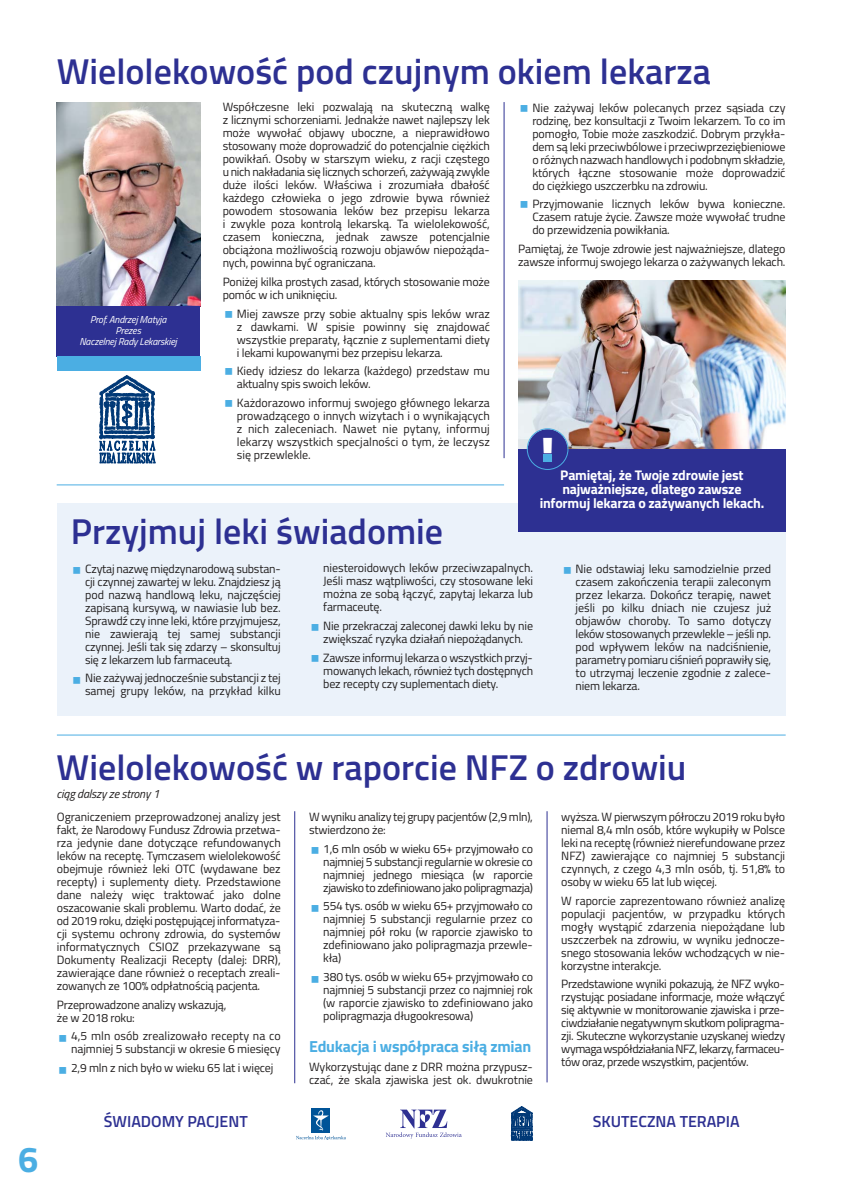
<style>
.page{position:relative;width:842px;height:1191px;background:#fff}
.page>*{position:absolute;margin:0;border:0;box-sizing:border-box;transform-origin:0 0}
.t1{font:600 36px "Titillium";color:#2d3092}
.t2{font:700 36px "Titillium";color:#4baee3}
.t3{font:900 36px "Titillium";color:#fff}
.t4{font:600 16px "Titillium";color:#2d3092}
.t5{font:700 16px "Titillium";letter-spacing:-.015em;color:#4baee3}
.t6{font:700 14px/14px "Titillium";letter-spacing:-.015em;color:#fff;text-align:center}
.t7{font:12px/13px "Titillium";letter-spacing:-.015em;color:#221f1f;text-align:justify}
.t8{font:italic 12px "Titillium";letter-spacing:-.015em;color:#221f1f}
.t9{font:italic 10px/11px "Titillium";letter-spacing:-.015em;color:#fff;text-align:center}
</style>
<div class="page">
<img style="left:518px;top:280px;width:267px;height:169px">
<svg style="left:386px;top:1109px;width:76px;height:29px"></svg>
<div style="left:312px;top:1108px;width:18px;height:24px;background:#005498"></div>
<svg style="left:296px;top:1110px;width:50px;height:30px"></svg>
<svg style="left:511px;top:1106px;width:22px;height:34px"></svg>
<svg style="left:99px;top:375px;width:56px;height:88px"></svg>
<hr style="left:294px;top:811px;width:1px;height:272px;background:#2d3092">
<hr style="left:546px;top:811px;width:1px;height:271px;background:#2d3092">
<div style="left:57px;top:504px;width:728px;height:212px;background:#ebf2fa"></div>
<img style="left:57px;top:102px;width:143px;height:205px">
<div style="left:57px;top:307px;width:143px;height:50px;background:#2d3092"></div>
<div style="left:57px;top:357px;width:143px;height:14px;background:#4baee3"></div>
<div style="left:518px;top:449px;width:267px;height:82px;background:#2d3092"></div>
<svg style="left:527px;top:428px;width:41px;height:42px"></svg>
<div style="left:543px;top:455px;width:9px;height:7px;background:#4baee3"></div>
<hr style="left:504px;top:102px;width:1px;height:356px;background:#2d3092">
<hr style="left:57px;top:484px;width:447px;height:1px;background:#4baee3">
<hr style="left:57px;top:734px;width:729px;height:1px;background:#4baee3">
<h1 class="t1" style="left:57px;top:58px;width:656px">Wielolekowość pod czujnym okiem lekarza</h1>
<p class="t9" style="left:79px;top:315px;width:99px">Prof. Andrzej Matyja<br>Prezes<br>Naczelnej Rady Lekarskiej</p>
<p class="t7" style="left:223px;top:102px;width:269px">Współczesne leki pozwalają na skuteczną walkę z licznymi schorzeniami. Jednakże nawet najlepszy lek może wywołać objawy uboczne, a nie pra wi dło wo stosowany może doprowadzić do potencjalnie ciężkich powikłań. Osoby w starszym wieku, z racji częstego u nich nakładania się licznych schorzeń, zażywają zwykle duże ilości leków. Właściwa i zrozumiała dbałość każdego człowieka o jego zdrowie bywa również powodem stosowania leków bez przepisu lekarza i zwykle poza kontrolą lekarską. Ta wielolekowość, czasem konieczna, jednak zawsze potencjalnie obciążona możliwością rozwoju objawów nie po żą da - nych, powinna być ograniczana.</p>
<p class="t7" style="left:223px;top:276px;width:269px">Poniżej kilka prostych zasad, których stosowanie może pomóc w ich uniknięciu.</p>
<p class="t7" style="left:237px;top:308px;width:255px">Miej zawsze przy sobie aktualny spis leków wraz z dawkami. W spisie powinny się znaj do wać wszystkie preparaty, łącznie z su ple men ta mi diety i lekami kupowanymi bez przepisu lekarza.</p>
<p class="t7" style="left:237px;top:366px;width:255px">Kiedy idziesz do lekarza (każdego) przedstaw mu aktualny spis swoich leków.</p>
<p class="t7" style="left:237px;top:397px;width:255px">Każdorazowo informuj swojego głównego lekarza prowadzącego o innych wizytach i o wynikających z nich zaleceniach. Nawet nie pytany, informuj lekarzy wszystkich specjalności o tym, że leczysz się przewlekle.</p>
<p class="t7" style="left:532px;top:102px;width:255px">Nie zażywaj leków polecanych przez sąsiada czy rodzinę, bez konsultacji z Twoim lekarzem. To co im pomogło, Tobie może zaszkodzić. Dobrym przy kła - dem są leki przeciwbólowe i przeciwprzeziębieniowe o różnych nazwach handlowych i podobnym składzie, których łączne stosowanie może doprowadzić do ciężkiego uszczerbku na zdrowiu.</p>
<p class="t7" style="left:532px;top:199px;width:255px">Przyjmowanie licznych leków bywa konieczne.<br>Czasem ratuje życie. Zawsze może wywołać trudne do przewidzenia powikłania.</p>
<p class="t7" style="left:518px;top:244px;width:269px">Pamiętaj, że Twoje zdrowie jest najważniejsze, dlatego zawsze informuj swojego lekarza o zażywanych lekach.</p>
<h1 class="t3" style="left:542px;top:423px;width:12px">!</h1>
<p class="t6" style="left:540px;top:469px;width:226px">Pamiętaj, że Twoje zdrowie jest najważniejsze, dlatego zawsze informuj lekarza o zażywanych lekach.</p>
<h1 class="t1" style="left:71px;top:518px;width:374px">Przyjmuj leki świadomie</h1>
<p class="t7" style="left:85px;top:563px;width:197px">Czytaj nazwę międzynarodową sub stan - cji czynnej zawartej w leku. Znajdziesz ją pod nazwą handlową leku, najczęściej zapisaną kursywą, w nawiasie lub bez.<br>Sprawdź czy inne leki, które przyjmujesz, nie zawierają tej samej substancji czynnej. Jeśli tak się zdarzy – skonsultuj się z lekarzem lub farmaceutą.</p>
<p class="t7" style="left:85px;top:673px;width:197px">Nie zażywaj jednocześnie substancji z tej samej grupy leków, na przykład kilku</p>
<p class="t7" style="left:323px;top:563px;width:211px">niesteroidowych leków przeciwzapalnych.<br>Jeśli masz wątpliwości, czy stosowane leki można ze sobą łączyć, zapytaj lekarza lub farmaceutę.</p>
<p class="t7" style="left:323px;top:620px;width:211px">Nie przekraczaj zaleconej dawki leku by nie zwiększać ryzyka działań niepożądanych.</p>
<p class="t7" style="left:323px;top:652px;width:211px">Zawsze informuj lekarza o wszystkich przyj - mo wa nych lekach, również tych dostępnych bez recepty czy suplementach diety.</p>
<p class="t7" style="left:576px;top:563px;width:197px">Nie odstawiaj leku samodzielnie przed czasem zakończenia terapii zaleconym przez lekarza. Dokończ terapię, nawet jeśli po kilku dniach nie czujesz już objawów choroby. To samo dotyczy leków sto so wa nych przewlekle – jeśli np. pod wpływem leków na nadciśnienie, parametry pomiaru ciśnień poprawiły się, to utrzymaj leczenie zgodnie z za le ce - niem lekarza.</p>
<h1 class="t2" style="left:18px;top:1145px;width:22px">6</h1>
<h1 class="t1" style="left:57px;top:754px;width:631px">Wielolekowość w raporcie NFZ o zdrowiu</h1>
<p class="t8" style="left:57px;top:789px;width:104px">ciąg dalszy ze strony 1</p>
<p class="t7" style="left:57px;top:811px;width:225px">Ograniczeniem przeprowadzonej analizy jest fakt, że Narodowy Fundusz Zdrowia prze twa - rza jedynie dane dotyczące refundowanych leków na receptę. Tymczasem wie lo le ko wość obejmuje również leki OTC (wydawane bez recepty) i suplementy diety. Przed sta wio ne dane należy więc traktować jako dolne oszacowanie skali problemu. Warto dodać, że od 2019 roku, dzięki postępującej in for ma ty za - cji systemu ochrony zdrowia, do systemów informatycznych CSIOZ przekazywane są Dokumenty Realizacji Recepty (dalej: DRR), zawierające dane również o receptach zre ali - zo wa nych ze 100% odpłatnością pacjenta.</p>
<p class="t7" style="left:57px;top:999px;width:171px">Przeprowadzone analizy wskazują, że w 2018 roku:</p>
<p class="t7" style="left:71px;top:1031px;width:211px">4,5 mln osób zrealizowało recepty na co najmniej 5 substancji w okresie 6 miesięcy</p>
<p class="t7" style="left:71px;top:1062px;width:204px">2,9 mln z nich było w wieku 65 lat i więcej</p>
<p class="t7" style="left:309px;top:811px;width:225px">W wyniku analizy tej grupy pacjentów (2,9 mln), stwierdzono że:</p>
<p class="t7" style="left:323px;top:843px;width:211px">1,6 mln osób w wieku 65+ przyj mo wa ło co najmniej 5 substancji regularnie w okresie co najmniej jednego miesiąca (w raporcie zjawisko to zdefiniowano jako po li prag ma zja)</p>
<p class="t7" style="left:323px;top:901px;width:211px">554 tys. osób w wieku 65+ przyjmowało co najmniej 5 substancji regularnie przez co najmniej pół roku (w raporcie zjawisko to zde fi nio wa no ja ko po li prag ma zja prze wle - kła)</p>
<p class="t7" style="left:323px;top:971px;width:211px">380 tys. osób w wieku 65+ przyjmowało co najmniej 5 substancji przez co najmniej rok (w raporcie zjawisko to zdefiniowano jako polipragmazja długookresowa)</p>
<h2 class="t5" style="left:309px;top:1040px;width:224px">Edukacja i współpraca siłą zmian</h2>
<p class="t7" style="left:309px;top:1061px;width:225px">Wykorzystując dane z DRR można przy pusz - czać, że skala zjawiska jest ok. dwukrotnie</p>
<p class="t7" style="left:561px;top:811px;width:225px">wyższa. W pierwszym półroczu 2019 roku było niemal 8,4 mln osób, które wykupiły w Polsce leki na receptę (również nierefundowane przez NFZ) zawierające co najmniej 5 substancji czynnych, z czego 4,3 mln osób, tj. 51,8% to osoby w wieku 65 lat lub więcej.</p>
<p class="t7" style="left:561px;top:895px;width:225px">W raporcie zaprezentowano również analizę populacji pacjentów, w przypadku których mogły wystąpić zdarzenia niepożądane lub uszczerbek na zdrowiu, w wyniku jed no cze - sne go stosowania leków wchodzących w nie - ko rzyst ne interakcje.</p>
<p class="t7" style="left:561px;top:979px;width:225px">Przedstawione wyniki pokazują, że NFZ wy ko - rzy stu jąc posiadane informacje, może włączyć się aktywnie w monitorowanie zjawiska i prze - ciw dzia ła nie negatywnym skutkom po li prag ma - zji. Skuteczne wy ko rzy sta nie uzyskanej wiedzy wymaga współdziałania NFZ, lekarzy, far ma ceu - tów oraz, przede wszystkim, pa cjen tów.</p>
<h2 class="t4" style="left:104px;top:1115px;width:145px">ŚWIADOMY PACJENT</h2>
<h2 class="t4" style="left:593px;top:1116px;width:148px">SKUTECZNA TERAPIA</h2>
</div>
